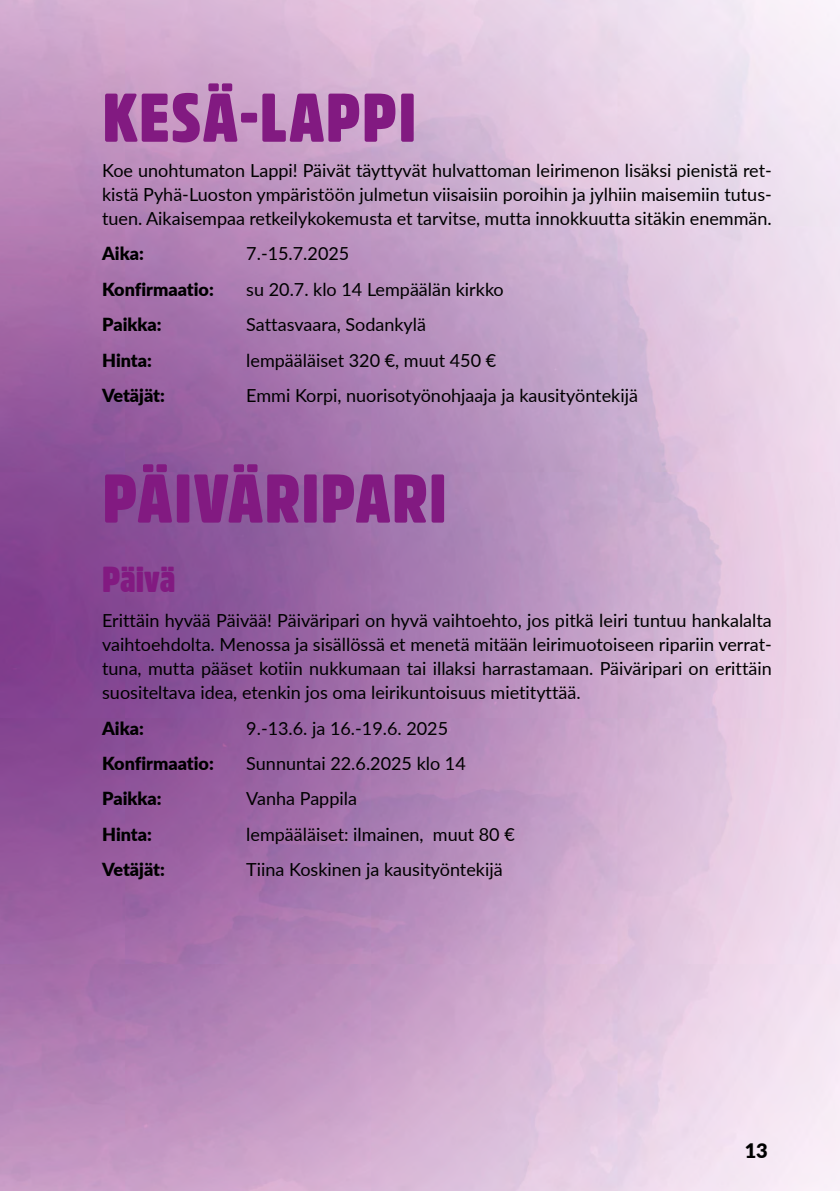
<style>
.page{position:relative;width:840px;height:1191px;background:#fff}
.page>*{position:absolute;margin:0;border:0;box-sizing:border-box;transform-origin:0 0}
.RIppileirien_otsikko_H2{font:900 68px "Amsi Pro Cond";letter-spacing:.02em;color:#821a81}
.rippileirien_väliotsikko_H3{font:900 36px "Amsi Pro Cond";letter-spacing:-.005em;color:#821a81}
.t1{font:900 20px "Lato";color:#000}
.rippileirit_leipis_P{font:18px/24px "Lato";color:#000;text-align:justify}
.rippileirit_leipis_P-2{font:900 18px "Lato";color:#000}
</style>
<div class="page">
<img style="left:0;top:0;width:839px;height:1191px">
<h2 class="RIppileirien_otsikko_H2" style="left:103px;top:71px;width:315px">KESÄ-LAPPI</h2>
<p class="rippileirit_leipis_P" style="left:102px;top:158px;width:670px">Koe unohtumaton Lappi! Päivät täyttyvät hulvattoman leirimenon lisäksi pienistä ret&shy;kistä Pyhä-Luoston ympäristöön julmetun viisaisiin poroihin ja jylhiin maisemiin tutus&shy;tuen. Aikaisempaa retkeilykokemusta et tarvitse, mutta innokkuutta sitäkin enemmän.</p>
<p class="rippileirit_leipis_P-2" style="left:102px;top:240px;width:43px">Aika:</p>
<p class="rippileirit_leipis_P" style="left:246px;top:241px;width:104px">7.-15.7.2025</p>
<p class="rippileirit_leipis_P-2" style="left:102px;top:276px;width:113px">Konfirmaatio:</p>
<p class="rippileirit_leipis_P" style="left:246px;top:276px;width:259px">su 20.7. klo 14 Lempäälän kirkko</p>
<p class="rippileirit_leipis_P-2" style="left:102px;top:311px;width:61px">Paikka:</p>
<p class="rippileirit_leipis_P" style="left:246px;top:312px;width:181px">Sattasvaara, Sodankylä</p>
<p class="rippileirit_leipis_P-2" style="left:102px;top:346px;width:51px">Hinta:</p>
<p class="rippileirit_leipis_P" style="left:246px;top:347px;width:251px">lempääläiset 320 €, muut 450 €</p>
<p class="rippileirit_leipis_P-2" style="left:102px;top:382px;width:64px">Vetäjät:</p>
<p class="rippileirit_leipis_P" style="left:246px;top:382px;width:393px">Emmi Korpi, nuorisotyönohjaaja ja kausityöntekijä</p>
<h2 class="RIppileirien_otsikko_H2" style="left:103px;top:452px;width:345px">PÄIVÄRIPARI</h2>
<h3 class="rippileirien_väliotsikko_H3" style="left:102px;top:554px;width:75px">Päivä</h3>
<p class="rippileirit_leipis_P" style="left:102px;top:608px;width:670px">Erittäin hyvää Päivää! Päiväripari on hyvä vaihtoehto, jos pitkä leiri tuntuu hankalalta vaihtoehdolta. Menossa ja sisällössä et menetä mitään leirimuotoiseen ripariin verrat&shy;tuna, mutta pääset kotiin nukkumaan tai illaksi harrastamaan. Päiväripari on erittäin suositeltava idea, etenkin jos oma leirikuntoisuus mietityttää.</p>
<p class="rippileirit_leipis_P-2" style="left:102px;top:714px;width:43px">Aika:</p>
<p class="rippileirit_leipis_P" style="left:246px;top:715px;width:203px">9.-13.6. ja 16.-19.6. 2025</p>
<p class="rippileirit_leipis_P-2" style="left:102px;top:750px;width:113px">Konfirmaatio:</p>
<p class="rippileirit_leipis_P" style="left:246px;top:751px;width:221px">Sunnuntai 22.6.2025 klo 14</p>
<p class="rippileirit_leipis_P-2" style="left:102px;top:785px;width:61px">Paikka:</p>
<p class="rippileirit_leipis_P" style="left:246px;top:786px;width:112px">Vanha Pappila</p>
<p class="rippileirit_leipis_P-2" style="left:102px;top:820px;width:51px">Hinta:</p>
<p class="rippileirit_leipis_P" style="left:246px;top:821px;width:270px">lempääläiset: ilmainen, muut 80 €</p>
<p class="rippileirit_leipis_P-2" style="left:102px;top:856px;width:64px">Vetäjät:</p>
<p class="rippileirit_leipis_P" style="left:246px;top:857px;width:258px">Tiina Koskinen ja kausityöntekijä</p>
<p class="t1" style="left:744px;top:1135px;width:25px">13</p>
</div>
